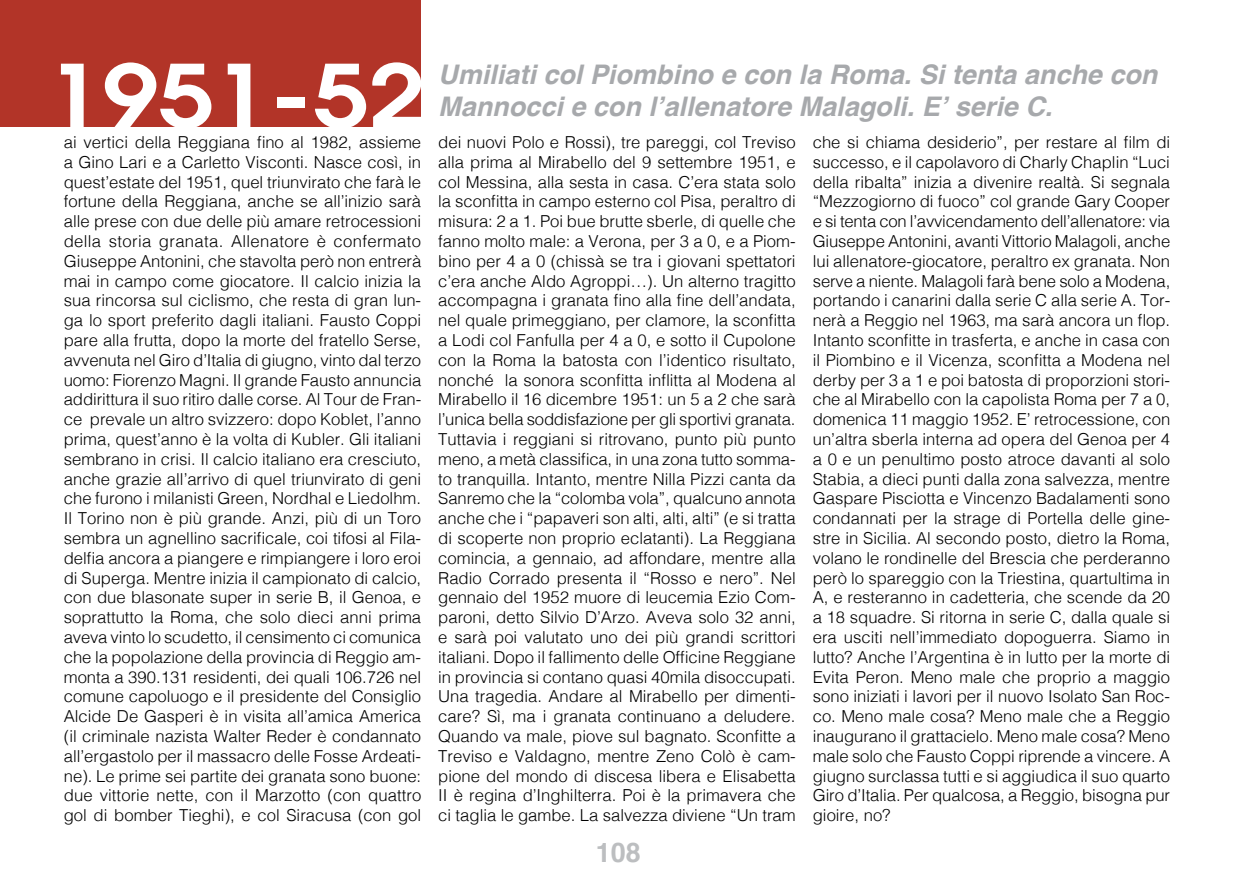
<style>
.page{position:relative;width:1234px;height:893px;background:#fff}
.page>*{position:absolute;margin:0;border:0;box-sizing:border-box;transform-origin:0 0}
.t1{font:600 86.55px "Avant Garde";letter-spacing:-.005em;color:#fff;scale:1.16 1}
.t2{font:italic 700 27px/32.4px "Helvetica";color:#a7a9ac}
.t3{font:700 27px "Helvetica";color:#bcbec0}
.t4{font:300 16.5px/19.8px "Helvetica";color:#000;text-align:justify}
</style>
<div class="page">
<div style="left:0;top:0;width:421px;height:127px;background:#b23428"></div>
<h1 class="t1" style="left:47px;top:39px;width:327px">1951-52</h1>
<p class="t4" style="left:64px;top:131px;width:359px">ai vertici della Reggiana fino al 1982, assieme a Gino Lari e a Carletto Visconti. Nasce così, in quest’estate del 1951, quel triunvirato che farà le fortune della Reggiana, anche se all’inizio sarà alle prese con due delle più amare retrocessioni della storia granata. Allenatore è confermato Giuseppe Antonini, che stavolta però non entrerà mai in campo come giocatore. Il calcio inizia la sua rincorsa sul ciclismo, che resta di gran lun&shy;ga lo sport preferito dagli italiani. Fausto Coppi pare alla frutta, dopo la morte del fratello Serse, avvenuta nel Giro d’Italia di giugno, vinto dal terzo uomo: Fiorenzo Magni. Il grande Fausto annuncia addirittura il suo ritiro dalle corse. Al Tour de Fran&shy;ce prevale un altro svizzero: dopo Koblet, l’anno prima, quest’anno è la volta di Kubler. Gli italiani sembrano in crisi. Il calcio italiano era cresciuto, anche grazie all’arrivo di quel triunvirato di geni che furono i milanisti Green, Nordhal e Liedolhm.<br>Il Torino non è più grande. Anzi, più di un Toro sembra un agnellino sacrificale, coi tifosi al Fila&shy;delfia ancora a piangere e rimpiangere i loro eroi di Superga. Mentre inizia il campionato di calcio, con due blasonate super in serie B, il Genoa, e soprattutto la Roma, che solo dieci anni prima aveva vinto lo scudetto, il censimento ci comunica che la popolazione della provincia di Reggio am&shy;monta a 390.131 residenti, dei quali 106.726 nel comune capoluogo e il presidente del Consiglio Alcide De Gasperi è in visita all’amica America (il criminale nazista Walter Reder è condannato all’ergastolo per il massacro delle Fosse Ardeati&shy;ne). Le prime sei partite dei granata sono buone: due vittorie nette, con il Marzotto (con quattro gol di bomber Tieghi), e col Siracusa (con gol</p>
<p class="t4" style="left:438px;top:131px;width:359px">dei nuovi Polo e Rossi), tre pareggi, col Treviso alla prima al Mirabello del 9 settembre 1951, e col Messina, alla sesta in casa. C’era stata solo la sconfitta in campo esterno col Pisa, peraltro di misura: 2 a 1. Poi bue brutte sberle, di quelle che fanno molto male: a Verona, per 3 a 0, e a Piom&shy;bino per 4 a 0 (chissà se tra i giovani spettatori c’era anche Aldo Agroppi…). Un alterno tragitto accompagna i granata fino alla fine dell’andata, nel quale primeggiano, per clamore, la sconfitta a Lodi col Fanfulla per 4 a 0, e sotto il Cupolone con la Roma la batosta con l’identico risultato, nonché la sonora sconfitta inflitta al Modena al Mirabello il 16 dicembre 1951: un 5 a 2 che sarà l’unica bella soddisfazione per gli sportivi granata.<br>Tuttavia i reggiani si ritrovano, punto più punto meno, a metà classifica, in una zona tutto somma&shy;to tranquilla. Intanto, mentre Nilla Pizzi canta da Sanremo che la “colomba vola”, qualcuno annota anche che i “papaveri son alti, alti, alti” (e si tratta di scoperte non proprio eclatanti). La Reggiana comincia, a gennaio, ad affondare, mentre alla Radio Corrado presenta il “Rosso e nero”. Nel gennaio del 1952 muore di leucemia Ezio Com&shy;paroni, detto Silvio D’Arzo. Aveva solo 32 anni, e sarà poi valutato uno dei più grandi scrittori italiani. Dopo il fallimento delle Officine Reggiane in provincia si contano quasi 40mila disoccupati.<br>Una tragedia. Andare al Mirabello per dimenti&shy;care? Sì, ma i granata continuano a deludere.<br>Quando va male, piove sul bagnato. Sconfitte a Treviso e Valdagno, mentre Zeno Colò è cam&shy;pione del mondo di discesa libera e Elisabetta II è regina d’Inghilterra. Poi è la primavera che ci taglia le gambe. La salvezza diviene “Un tram</p>
<p class="t4" style="left:812px;top:131px;width:359px">che si chiama desiderio”, per restare al film di successo, e il capolavoro di Charly Chaplin “Luci della ribalta” inizia a divenire realtà. Si segnala “Mezzogiorno di fuoco” col grande Gary Cooper e si tenta con l’avvicendamento dell’allenatore: via Giuseppe Antonini, avanti Vittorio Malagoli, anche lui allenatore-giocatore, peraltro ex granata. Non serve a niente. Malagoli farà bene solo a Modena, portando i canarini dalla serie C alla serie A. Tor&shy;nerà a Reggio nel 1963, ma sarà ancora un flop.<br>Intanto sconfitte in trasferta, e anche in casa con il Piombino e il Vicenza, sconfitta a Modena nel derby per 3 a 1 e poi batosta di proporzioni stori&shy;che al Mirabello con la capolista Roma per 7 a 0, domenica 11 maggio 1952. E’ retrocessione, con un’altra sberla interna ad opera del Genoa per 4 a 0 e un penultimo posto atroce davanti al solo Stabia, a dieci punti dalla zona salvezza, mentre Gaspare Pisciotta e Vincenzo Badalamenti sono condannati per la strage di Portella delle gine&shy;stre in Sicilia. Al secondo posto, dietro la Roma, volano le rondinelle del Brescia che perderanno però lo spareggio con la Triestina, quartultima in A, e resteranno in cadetteria, che scende da 20 a 18 squadre. Si ritorna in serie C, dalla quale si era usciti nell’immediato dopoguerra. Siamo in lutto? Anche l’Argentina è in lutto per la morte di Evita Peron. Meno male che proprio a maggio sono iniziati i lavori per il nuovo Isolato San Roc&shy;co. Meno male cosa? Meno male che a Reggio inaugurano il grattacielo. Meno male cosa? Meno male solo che Fausto Coppi riprende a vincere. A giugno surclassa tutti e si aggiudica il suo quarto Giro d’Italia. Per qualcosa, a Reggio, bisogna pur gioire, no?</p>
<h2 class="t2" style="left:438px;top:58px;width:720px">Umiliati col Piombino e con la Roma. Si tenta anche con<br>Mannocci e con lʼallenatore Malagoli. Eʼ serie C.</h2>
<h2 class="t3" style="left:595px;top:831px;width:47px">108</h2>
</div>
